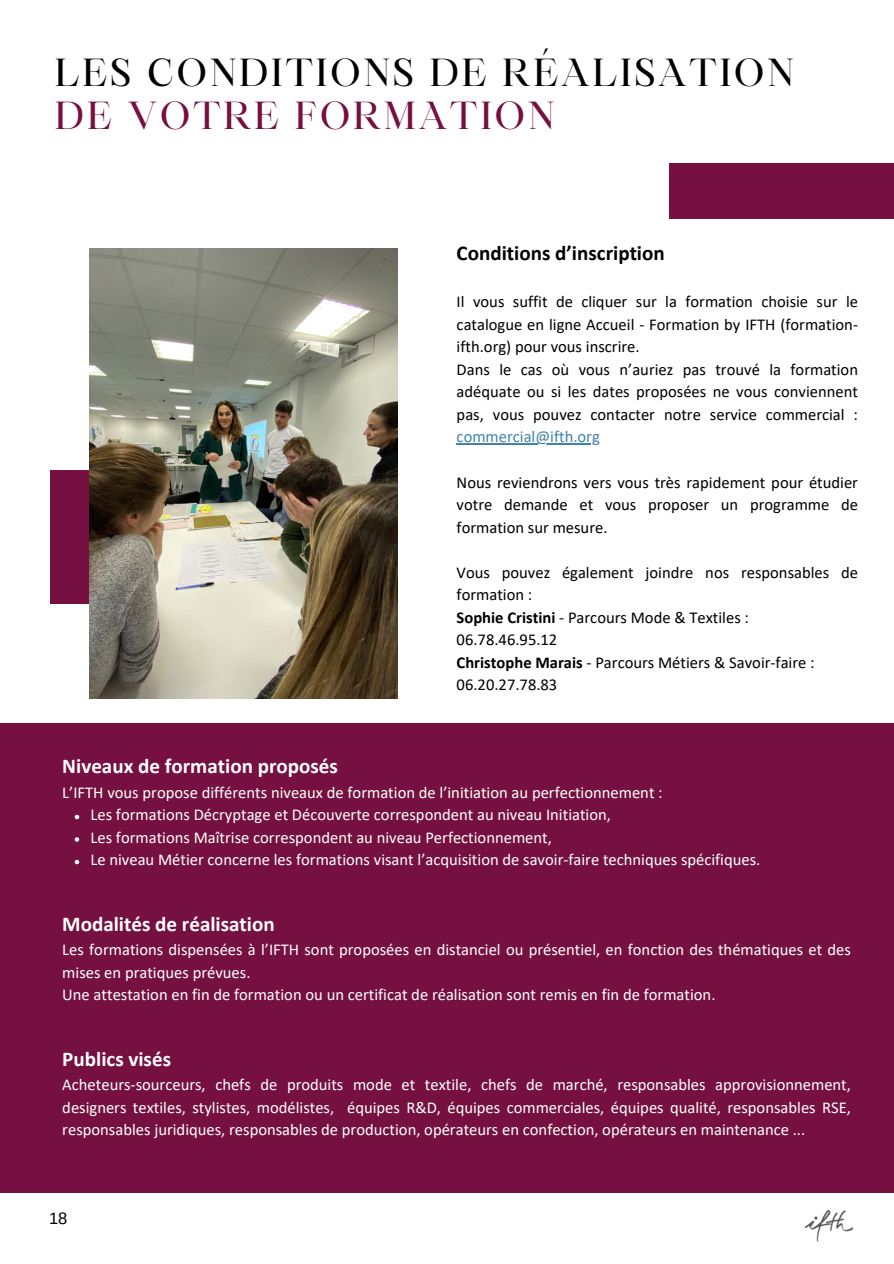
<style>
.page{position:relative;width:894px;height:1264px;background:#fff}
.page>*{position:absolute;margin:0;border:0;box-sizing:border-box;transform-origin:0 0}
.t1{font:37.5px "Maharlika";letter-spacing:.07em;color:#000}
.t2{font:37.5px "Maharlika";letter-spacing:.07em;color:#751040}
.t3{font:700 21px "Calibri";color:#fff}
.t4{font:700 21px "Calibri";color:#000}
.t5{font:16.5px/22.5px "Calibri";color:#fff}
.t6{font:16.5px/22.5px "Calibri";color:#000}
.t7{font:16.5px "Calibri";color:#4282aa}
.t8{font:16.5px "Arimo";color:#000}
.s1{font-weight:700}
</style>
<div class="page">
<div style="left:0;top:723px;width:893px;height:469px;background:#751040"></div>
<div style="left:669px;top:163px;width:224px;height:56px;background:#751040"></div>
<div style="left:50px;top:469px;width:123px;height:134px;background:#751040"></div>
<hr style="left:456px;top:443px;width:143px;height:2px;background:#4282aa">
<svg style="left:75px;top:814px;width:4px;height:5px"></svg>
<svg style="left:75px;top:837px;width:4px;height:4px"></svg>
<svg style="left:75px;top:859px;width:4px;height:5px"></svg>
<img style="left:89px;top:248px;width:309px;height:450px">
<img style="left:805px;top:1210px;width:47px;height:31px">
<h1 class="t1" style="left:55px;top:57px;width:740px">LES CONDITIONS DE RÉALISATION</h1>
<h1 class="t2" style="left:55px;top:100px;width:501px">DE VOTRE FORMATION</h1>
<p class="t4" style="left:456px;top:244px;width:209px">Conditions d’inscription</p>
<p class="t6" style="left:456px;top:292px;width:403px">Il vous suffit de cliquer sur la formation choisie sur le catalogue en ligne Accueil - Formation by IFTH (formation&shy;ifth.org) pour vous inscrire.<br>Dans le cas où vous n’auriez pas trouvé la formation adéquate ou si les dates proposées ne vous conviennent pas, vous pouvez contacter notre service commercial :</p>
<p class="t7" style="left:456px;top:430px;width:145px">commercial@ifth.org</p>
<p class="t6" style="left:456px;top:472px;width:403px;text-align:justify">Nous reviendrons vers vous très rapidement pour étudier votre demande et vous proposer un programme de formation sur mesure.</p>
<p class="t6" style="left:456px;top:562px;width:403px">Vous pouvez également joindre nos responsables de formation :<br><span class="s1">Sophie Cristini</span> - Parcours Mode &amp; Textiles :<br>06.78.46.95.12<br><span class="s1">Christophe Marais</span> - Parcours Métiers &amp; Savoir-faire :<br>06.20.27.78.83</p>
<p class="t3" style="left:62px;top:757px;width:277px">Niveaux de formation proposés</p>
<p class="t5" style="left:90px;top:782px;width:671px;text-indent:-28px">L’IFTH vous propose différents niveaux de formation de l’initiation au perfectionnement :<br>Les formations Décryptage et Découverte correspondent au niveau Initiation,<br>Les formations Maîtrise correspondent au niveau Perfectionnement,<br>Le niveau Métier concerne les formations visant l’acquisition de savoir-faire techniques spécifiques.</p>
<p class="t3" style="left:62px;top:914px;width:214px">Modalités de réalisation</p>
<p class="t5" style="left:62px;top:939px;width:789px">Les formations dispensées à l’IFTH sont proposées en distanciel ou présentiel, en fonction des thématiques et des mises en pratiques prévues.<br>Une attestation en fin de formation ou un certificat de réalisation sont remis en fin de formation.</p>
<p class="t3" style="left:62px;top:1049px;width:110px">Publics visés</p>
<p class="t5" style="left:62px;top:1074px;width:790px;text-align:justify">Acheteurs-sourceurs, chefs de produits mode et textile, chefs de marché, responsables approvisionnement, designers textiles, stylistes, modélistes, équipes R&amp;D, équipes commerciales, équipes qualité, responsables RSE, responsables juridiques, responsables de production, opérateurs en confection, opérateurs en maintenance ...</p>
<p class="t8" style="left:49px;top:1209px;width:20px">18</p>
</div>
